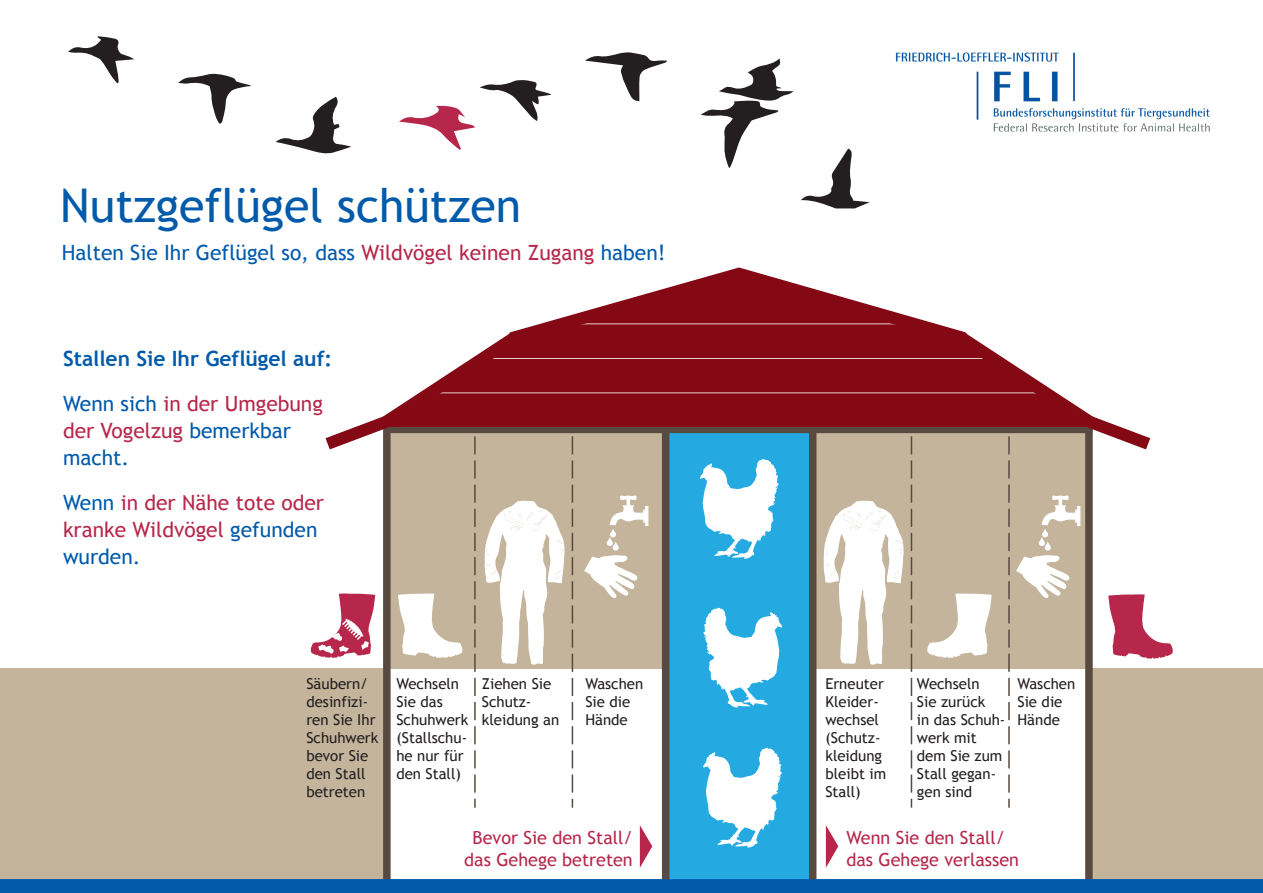
<style>
.page{position:relative;width:1263px;height:893px;background:#fff}
.page>*{position:absolute;margin:0;border:0;box-sizing:border-box;transform-origin:0 0}
.t1{font:46.5px "Trebuchet MS";color:#015aaa}
.t2{font:21px/27px "Trebuchet MS";color:#015aaa}
.t3{font:21px/27px "Trebuchet MS";color:#b6274b}
.t4{font:700 21px/45px "Trebuchet MS";color:#015aaa}
.t5{font:18px/21.6px "Trebuchet MS";color:#b6274b;text-align:center}
.t6{font:15px/18px "Trebuchet MS";color:#231f20}
.s1{color:#b6274b}
.s2{font-weight:400}
.s3{font-weight:400;color:#b6274b}
.s4{color:#015aaa}
</style>
<div class="page">
<div style="left:1090px;top:668px;width:173px;height:215px;background:#c3b49b"></div>
<div style="left:0;top:668px;width:384px;height:215px;background:#c3b49b"></div>
<div style="left:666px;top:429px;width:147px;height:454px;background:#24aae1"></div>
<div style="left:387px;top:428px;width:279px;height:241px;background:#c3b49b"></div>
<svg style="left:474px;top:460px;width:2px;height:348px"></svg>
<svg style="left:572px;top:460px;width:1px;height:348px"></svg>
<div style="left:813px;top:428px;width:276px;height:241px;background:#c3b49b"></div>
<svg style="left:911px;top:460px;width:1px;height:348px"></svg>
<svg style="left:1008px;top:460px;width:2px;height:348px"></svg>
<div style="left:383px;top:421px;width:8px;height:462px;background:#594a41"></div>
<div style="left:1085px;top:421px;width:8px;height:462px;background:#594a41"></div>
<svg style="left:325px;top:267px;width:826px;height:192px"></svg>
<div style="left:662px;top:428px;width:7px;height:455px;background:#594a41"></div>
<div style="left:809px;top:428px;width:7px;height:455px;background:#594a41"></div>
<svg style="left:398px;top:593px;width:64px;height:65px"></svg>
<svg style="left:1108px;top:594px;width:65px;height:65px"></svg>
<svg style="left:927px;top:593px;width:65px;height:65px"></svg>
<svg style="left:384px;top:274px;width:709px;height:156px"></svg>
<svg style="left:703px;top:608px;width:79px;height:100px"></svg>
<svg style="left:700px;top:459px;width:79px;height:100px"></svg>
<svg style="left:703px;top:748px;width:79px;height:100px"></svg>
<svg style="left:640px;top:825px;width:12px;height:43px"></svg>
<svg style="left:826px;top:825px;width:12px;height:43px"></svg>
<div style="left:0;top:879px;width:1263px;height:14px;background:#015aaa"></div>
<img style="left:895px;top:52px;width:315px;height:80px">
<svg style="left:801px;top:149px;width:69px;height:59px"></svg>
<svg style="left:276px;top:97px;width:75px;height:57px"></svg>
<svg style="left:585px;top:52px;width:82px;height:49px"></svg>
<svg style="left:701px;top:58px;width:92px;height:110px"></svg>
<svg style="left:178px;top:73px;width:72px;height:51px"></svg>
<svg style="left:399px;top:80px;width:152px;height:70px"></svg>
<svg style="left:68px;top:36px;width:66px;height:47px"></svg>
<svg style="left:584px;top:495px;width:64px;height:103px"></svg>
<svg style="left:1016px;top:495px;width:64px;height:103px"></svg>
<svg style="left:311px;top:593px;width:64px;height:65px"></svg>
<svg style="left:485px;top:501px;width:80px;height:164px"></svg>
<svg style="left:824px;top:501px;width:80px;height:164px"></svg>
<h1 class="t1" style="left:60px;top:176px;width:462px">Nutzgeflügel schützen</h1>
<h2 class="t2" style="left:62px;top:239px;width:605px">Halten Sie Ihr Geflügel so, dass <span class="s1">Wildvögel keinen Zugang</span> haben!</h2>
<h2 class="t4" style="left:63px;top:336px;width:271px">Stallen Sie Ihr Geflügel auf:<br><span class="s2">Wenn sich</span> <span class="s3">in der Umgebung</span></h2>
<h2 class="t2" style="left:63px;top:417px;width:230px"><span class="s1">der Vogelzug</span> bemerkbar macht.</h2>
<h2 class="t3" style="left:63px;top:489px;width:262px"><span class="s4">Wenn</span> in der Nähe tote oder kranke Wildvögel <span class="s4">gefunden wurden.</span></h2>
<p class="t6" style="left:306px;top:674px;width:73px">Säubern/ desinfizi&shy;ren Sie Ihr<br>Schuhwerk bevor Sie den Stall betreten</p>
<p class="t6" style="left:396px;top:674px;width:73px">Wechseln<br>Sie das<br>Schuhwerk (Stallschu&shy;he nur für den Stall)</p>
<p class="t6" style="left:482px;top:674px;width:79px">Ziehen Sie<br>Schutz&shy;kleidung an</p>
<p class="t6" style="left:585px;top:674px;width:59px">Waschen<br>Sie die<br>Hände</p>
<p class="t6" style="left:825px;top:674px;width:62px">Erneuter<br>Kleider&shy;wechsel (Schutz&shy;kleidung bleibt im<br>Stall)</p>
<p class="t6" style="left:917px;top:674px;width:90px">Wechseln<br>Sie zurück<br>in das Schuh&shy;werk mit dem Sie zum<br>Stall gegan&shy;gen sind</p>
<p class="t6" style="left:1017px;top:674px;width:59px">Waschen<br>Sie die<br>Hände</p>
<p class="t5" style="left:464px;top:827px;width:170px">Bevor Sie den Stall/ das Gehege betreten</p>
<p class="t5" style="left:846px;top:827px;width:174px;text-align:left">Wenn Sie den Stall/ das Gehege verlassen</p>
</div>
